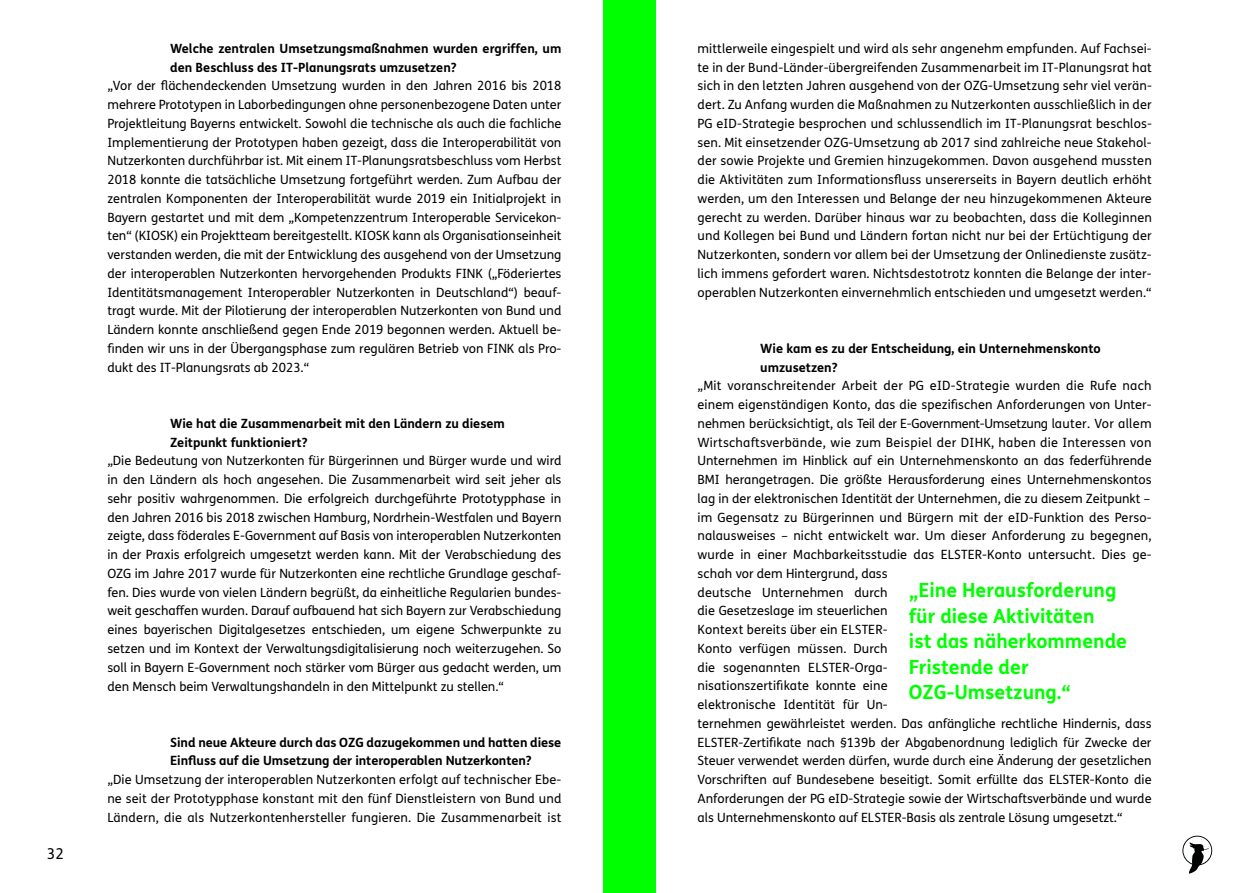
<style>
.page{position:relative;width:1259px;height:893px;background:#fff}
.page>*{position:absolute;margin:0;border:0;box-sizing:border-box;transform-origin:0 0}
.t1{font:700 19.5px/25.5px "FS Me";color:#0f0}
.t2{font:15px "FS Me";color:#000}
.t3{font:12.75px/18.8px "FS Me";color:#000;text-align:justify}
.t4{font:700 12.75px/18.8px "FS Me";color:#000}
</style>
<div class="page">
<svg style="left:1182px;top:836px;width:30px;height:38px"></svg>
<div style="left:629px;top:0;width:27px;height:893px;background:#0f0"></div>
<div style="left:603px;top:0;width:26px;height:893px;background:#0f0"></div>
<p class="t2" style="left:47px;top:843px;width:19px">32</p>
<p class="t4" style="left:170px;top:38px;width:393px">Welche zentralen Umsetzungsmaßnahmen wurden ergriffen, um den Beschluss des IT-Planungsrats umzusetzen?</p>
<p class="t3" style="left:107px;top:76px;width:455px">„Vor der flächendeckenden Umsetzung wurden in den Jahren 2016 bis 2018 mehrere Prototypen in Laborbedingungen ohne personenbezogene Daten unter Projektleitung Bayerns entwickelt. Sowohl die technische als auch die fachliche Implementierung der Prototypen haben gezeigt, dass die Interoperabilität von Nutzerkonten durchführbar ist. Mit einem IT-Planungsratsbeschluss vom Herbst 2018 konnte die tatsächliche Umsetzung fortgeführt werden. Zum Aufbau der zentralen Komponenten der Interoperabilität wurde 2019 ein Initialprojekt in Bayern gestartet und mit dem „Kompetenzzentrum Interoperable Servicekon&shy;ten“ (KIOSK) ein Projektteam bereitgestellt. KIOSK kann als Organisationseinheit verstanden werden, die mit der Entwicklung des ausgehend von der Umsetzung der interoperablen Nutzerkonten hervorgehenden Produkts FINK („Föderiertes Identitätsmanagement Interoperabler Nutzerkonten in Deutschland“) beauf&shy;tragt wurde. Mit der Pilotierung der interoperablen Nutzerkonten von Bund und Ländern konnte anschließend gegen Ende 2019 begonnen werden. Aktuell be&shy;finden wir uns in der Übergangsphase zum regulären Betrieb von FINK als Pro&shy;dukt des IT-Planungsrats ab 2023.“</p>
<p class="t4" style="left:170px;top:413px;width:336px">Wie hat die Zusammenarbeit mit den Ländern zu diesem<br>Zeitpunkt funktioniert?</p>
<p class="t3" style="left:107px;top:451px;width:455px">„Die Bedeutung von Nutzerkonten für Bürgerinnen und Bürger wurde und wird in den Ländern als hoch angesehen. Die Zusammenarbeit wird seit jeher als sehr positiv wahrgenommen. Die erfolgreich durchgeführte Prototypphase in den Jahren 2016 bis 2018 zwischen Hamburg, Nordrhein-Westfalen und Bayern zeigte, dass föderales E-Government auf Basis von interoperablen Nutzerkonten in der Praxis erfolgreich umgesetzt werden kann. Mit der Verabschiedung des OZG im Jahre 2017 wurde für Nutzerkonten eine rechtliche Grundlage geschaf&shy;fen. Dies wurde von vielen Ländern begrüßt, da einheitliche Regularien bundes&shy;weit geschaffen wurden. Darauf aufbauend hat sich Bayern zur Verabschiedung eines bayerischen Digitalgesetzes entschieden, um eigene Schwerpunkte zu setzen und im Kontext der Verwaltungsdigitalisierung noch weiterzugehen. So soll in Bayern E-Government noch stärker vom Bürger aus gedacht werden, um den Mensch beim Verwaltungshandeln in den Mittelpunkt zu stellen.“</p>
<p class="t4" style="left:170px;top:732px;width:393px">Sind neue Akteure durch das OZG dazugekommen und hatten diese<br>Einfluss auf die Umsetzung der interoperablen Nutzerkonten?</p>
<p class="t3" style="left:107px;top:770px;width:455px">„Die Umsetzung der interoperablen Nutzerkonten erfolgt auf technischer Ebe&shy;ne seit der Prototypphase konstant mit den fünf Dienstleistern von Bund und Ländern, die als Nutzerkontenhersteller fungieren. Die Zusammenarbeit ist</p>
<p class="t3" style="left:697px;top:39px;width:456px">mittlerweile eingespielt und wird als sehr angenehm empfunden. Auf Fachsei&shy;te in der Bund-Länder-übergreifenden Zusammenarbeit im IT-Planungsrat hat sich in den letzten Jahren ausgehend von der OZG-Umsetzung sehr viel verän&shy;dert. Zu Anfang wurden die Maßnahmen zu Nutzerkonten ausschließlich in der PG eID-Strategie besprochen und schlussendlich im IT-Planungsrat beschlos&shy;sen. Mit einsetzender OZG-Umsetzung ab 2017 sind zahlreiche neue Stakehol&shy;der sowie Projekte und Gremien hinzugekommen. Davon ausgehend mussten die Aktivitäten zum Informationsfluss unsererseits in Bayern deutlich erhöht werden, um den Interessen und Belange der neu hinzugekommenen Akteure gerecht zu werden. Darüber hinaus war zu beobachten, dass die Kolleginnen und Kollegen bei Bund und Ländern fortan nicht nur bei der Ertüchtigung der Nutzerkonten, sondern vor allem bei der Umsetzung der Onlinedienste zusätz&shy;lich immens gefordert waren. Nichtsdestotrotz konnten die Belange der inter&shy;operablen Nutzerkonten einvernehmlich entschieden und umgesetzt werden.“</p>
<p class="t4" style="left:760px;top:338px;width:342px">Wie kam es zu der Entscheidung, ein Unternehmenskonto umzusetzen?</p>
<p class="t3" style="left:697px;top:376px;width:455px;text-align:left">„Mit voranschreitender Arbeit der PG eID-Strategie wurden die Rufe nach einem eigenständigen Konto, das die spezifischen Anforderungen von Unter&shy;nehmen berücksichtigt, als Teil der E-Government-Umsetzung lauter. Vor allem Wirtschaftsverbände, wie zum Beispiel der DIHK, haben die Interessen von Unternehmen im Hinblick auf ein Unternehmenskonto an das federführende BMI herangetragen. Die größte Herausforderung eines Unternehmenskontos lag in der elektronischen Identität der Unternehmen, die zu diesem Zeitpunkt – im Gegensatz zu Bürgerinnen und Bürgern mit der eID-Funktion des Perso&shy;nalausweises – nicht entwickelt war. Um dieser Anforderung zu begegnen, wurde in einer Machbarkeitsstudie das ELSTER-Konto untersucht. Dies ge&shy;schah vor dem Hintergrund, dass<br>deutsche Unternehmen durch<br>die Gesetzeslage im steuerlichen<br>Kontext bereits über ein ELSTER-<br>Konto verfügen müssen. Durch<br>die sogenannten ELSTER-Orga-<br>nisationszertifikate konnte eine<br>elektronische Identität für Un-<br>ternehmen gewährleistet werden. Das anfängliche rechtliche Hindernis, dass ELSTER-Zertifikate nach §139b der Abgabenordnung lediglich für Zwecke der Steuer verwendet werden dürfen, wurde durch eine Änderung der gesetzlichen Vorschriften auf Bundesebene beseitigt. Somit erfüllte das ELSTER-Konto die Anforderungen der PG eID-Strategie sowie der Wirtschaftsverbände und wurde als Unternehmenskonto auf ELSTER-Basis als zentrale Lösung umgesetzt.“</p>
<h1 class="t1" style="left:909px;top:576px;width:220px">„Eine Herausforderung für diese Aktivitäten<br>ist das näherkommende<br>Fristende der<br>OZG-Umsetzung.“</h1>
</div>
